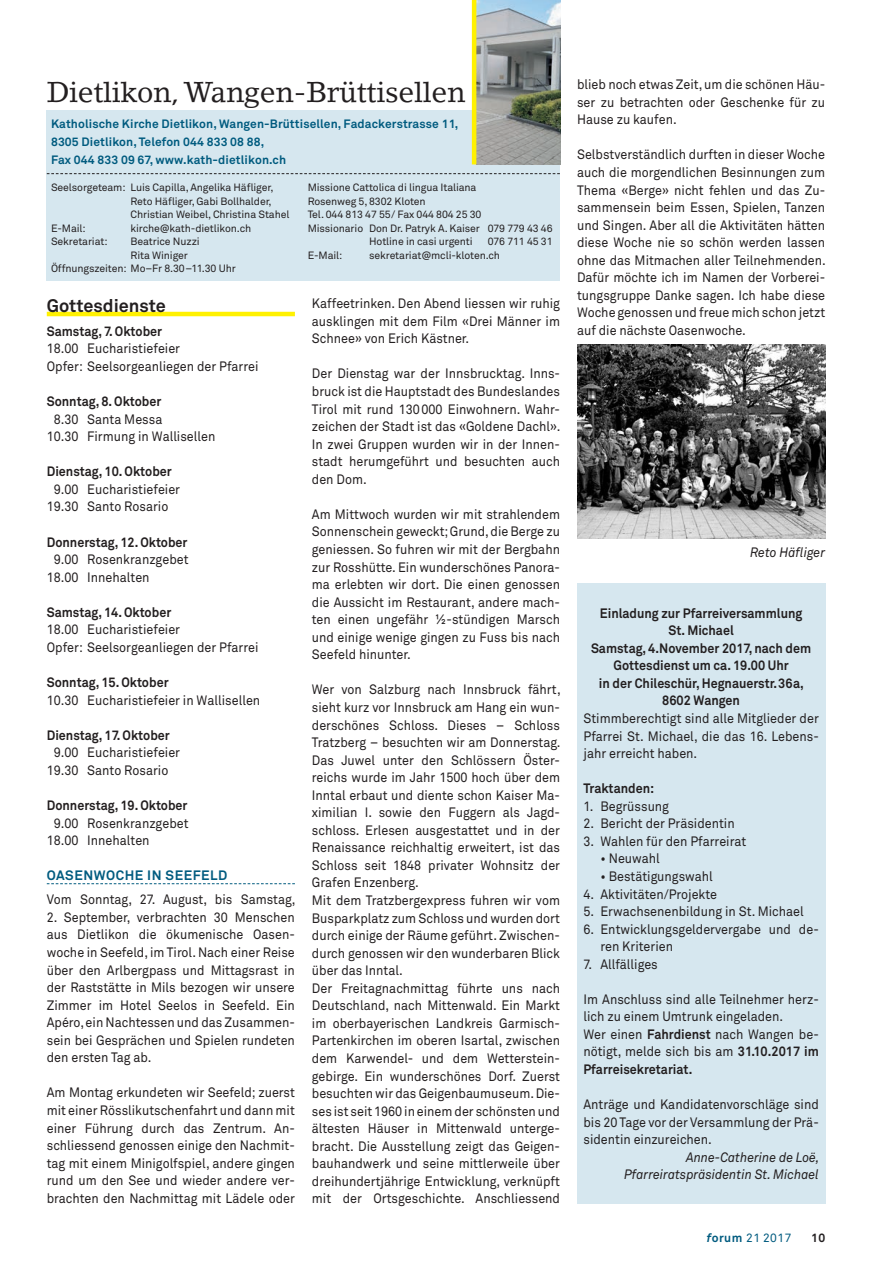
<style>
.page{position:relative;width:872px;height:1263px;background:#fff}
.page>*{position:absolute;margin:0;border:0;box-sizing:border-box;transform-origin:0 0}
.t1{font:28.5px "Lino Letter";letter-spacing:-.01em;color:#231f20}
.t2{font:700 18px "Akkurat Pro";color:#231f20}
.t3{font:13.5px/17.5px "Akkurat Pro";color:#231f20;scale:.93 1}
.t4{font:700 13.5px/17.5px "Akkurat Pro";color:#231f20;text-align:center;scale:.93 1}
.t5{font:italic 13.5px/17.5px "Akkurat Pro";color:#231f20;text-align:right;scale:.93 1}
.t6{font:700 13.5px "Akkurat Pro";letter-spacing:.04em;color:#005b7f}
.t7{font:700 12px/18px "Akkurat Pro";letter-spacing:.01em;color:#005b7f}
.t8{font:12px "Akkurat Pro";letter-spacing:.04em;color:#005b7f}
.t9{font:700 12px "Akkurat Pro";color:#231f20}
.t10{font:10.5px "Akkurat Pro";letter-spacing:-.01em;color:#231f20}
.s1{font-weight:700}
.s2{font-weight:700;font-style:italic}
</style>
<div class="page">
<hr style="left:47px;top:312px;width:248px;height:4px;background:#fff101">
<svg style="left:47px;top:883px;width:248px;height:1px"></svg>
<div style="left:47px;top:111px;width:513px;height:170px;background:#d6e7ef"></div>
<img style="left:476px;top:0;width:84px;height:164px">
<hr style="left:472px;top:0;width:4px;height:164px;background:#fff101">
<svg style="left:47px;top:173px;width:513px;height:1px"></svg>
<div style="left:577px;top:583px;width:248px;height:620px;background:#d6e7ef"></div>
<img style="left:577px;top:344px;width:248px;height:195px">
<h1 class="t1" style="left:47px;top:75px;width:420px">Dietlikon, Wangen-Brüttisellen</h1>
<p class="t7" style="left:51px;top:115px;width:409px">Katholische Kirche Dietlikon, Wangen-Brüttisellen, Fadackerstrasse 11,<br>8305 Dietlikon, Telefon 044 833 08 88,<br>Fax 044 833 09 67, www.kath-dietlikon.ch</p>
<p class="t10" style="left:51px;top:181px;width:224px">Seelsorgeteam: Luis Capilla, Angelika Häfliger,</p>
<p class="t10" style="left:131px;top:195px;width:143px">Reto Häfliger, Gabi Bollhalder,</p>
<p class="t10" style="left:131px;top:208px;width:160px">Christian Weibel, Christina Stahel</p>
<p class="t10" style="left:51px;top:222px;width:36px">E-Mail:</p>
<p class="t10" style="left:131px;top:222px;width:122px">kirche@kath-dietlikon.ch</p>
<p class="t10" style="left:51px;top:235px;width:58px">Sekretariat:</p>
<p class="t10" style="left:131px;top:235px;width:71px">Beatrice Nuzzi</p>
<p class="t10" style="left:131px;top:249px;width:59px">Rita Winiger</p>
<p class="t10" style="left:51px;top:262px;width:186px">Öffnungszeiten: Mo–Fr 8.30–11.30 Uhr</p>
<p class="t10" style="left:308px;top:181px;width:170px">Missione Cattolica di lingua Italiana</p>
<p class="t10" style="left:308px;top:195px;width:119px">Rosenweg 5, 8302 Kloten</p>
<p class="t10" style="left:308px;top:208px;width:175px">Tel. 044 813 47 55/ Fax 044 804 25 30</p>
<p class="t10" style="left:308px;top:222px;width:246px">Missionario Don Dr. Patryk A. Kaiser 079 779 43 46</p>
<p class="t10" style="left:369px;top:235px;width:105px">Hotline in casi urgenti</p>
<p class="t10" style="left:488px;top:235px;width:66px">076 711 45 31</p>
<p class="t10" style="left:308px;top:249px;width:36px">E-Mail:</p>
<p class="t10" style="left:369px;top:249px;width:132px">sekretariat@mcli-kloten.ch</p>
<h2 class="t2" style="left:47px;top:294px;width:121px">Gottesdienste</h2>
<p class="t4" style="left:47px;top:322px;width:126px">Samstag, 7. Oktober</p>
<p class="t3" style="left:47px;top:340px;width:229px">18.00 Eucharistiefeier<br>Opfer: Seelsorgeanliegen der Pfarrei</p>
<p class="t4" style="left:47px;top:393px;width:125px">Sonntag, 8. Oktober</p>
<p class="t3" style="left:47px;top:410px;width:183px;text-indent:7px">8.30 Santa Messa<br>10.30 Firmung in Wallisellen</p>
<p class="t4" style="left:47px;top:463px;width:136px">Dienstag, 10. Oktober</p>
<p class="t3" style="left:47px;top:481px;width:145px;text-indent:7px">9.00 Eucharistiefeier<br>19.30 Santo Rosario</p>
<p class="t4" style="left:47px;top:533px;width:153px">Donnerstag, 12. Oktober</p>
<p class="t3" style="left:47px;top:551px;width:154px;text-indent:7px">9.00 Rosenkranzgebet<br>18.00 Innehalten</p>
<p class="t4" style="left:47px;top:603px;width:135px">Samstag, 14. Oktober</p>
<p class="t3" style="left:47px;top:621px;width:229px">18.00 Eucharistiefeier<br>Opfer: Seelsorgeanliegen der Pfarrei</p>
<p class="t4" style="left:47px;top:674px;width:132px">Sonntag, 15. Oktober</p>
<p class="t3" style="left:47px;top:691px;width:231px">10.30 Eucharistiefeier in Wallisellen</p>
<p class="t4" style="left:47px;top:726px;width:134px">Dienstag, 17. Oktober</p>
<p class="t3" style="left:47px;top:744px;width:145px;text-indent:7px">9.00 Eucharistiefeier<br>19.30 Santo Rosario</p>
<p class="t4" style="left:47px;top:797px;width:153px">Donnerstag, 19. Oktober</p>
<p class="t3" style="left:47px;top:814px;width:154px;text-indent:7px">9.00 Rosenkranzgebet<br>18.00 Innehalten</p>
<p class="t6" style="left:47px;top:867px;width:182px">OASENWOCHE IN SEEFELD</p>
<p class="t3" style="left:47px;top:891px;width:269px">Vom Sonntag, 27. August, bis Samstag,</p>
<p class="t3" style="left:47px;top:909px;width:268px;text-align:justify">2. September, verbrachten 30 Menschen aus Dietlikon die ökumenische Oasen&shy;woche in Seefeld, im Tirol. Nach einer Reise über den Arlbergpass und Mittagsrast in der Raststätte in Mils bezogen wir unsere Zimmer im Hotel Seelos in Seefeld. Ein Apéro, ein Nachtessen und das Zusammen&shy;sein bei Gesprächen und Spielen rundeten den ersten Tag ab.</p>
<p class="t3" style="left:47px;top:1084px;width:268px;text-align:justify">Am Montag erkundeten wir Seefeld; zuerst mit einer Rösslikutschenfahrt und dann mit einer Führung durch das Zentrum. An&shy;schliessend genossen einige den Nachmit&shy;tag mit einem Minigolfspiel, andere gingen rund um den See und wieder andere ver&shy;brachten den Nachmittag mit Lädele oder</p>
<p class="t3" style="left:312px;top:295px;width:268px;text-align:justify">Kaffeetrinken. Den Abend liessen wir ruhig ausklingen mit dem Film «Drei Männer im Schnee» von Erich Kästner.</p>
<p class="t3" style="left:312px;top:365px;width:269px;text-align:justify">Der Dienstag war der Innsbrucktag. Inns&shy;bruck ist die Hauptstadt des Bundeslandes Tirol mit rund 130000 Einwohnern. Wahr&shy;zeichen der Stadt ist das «Goldene Dachl».<br>In zwei Gruppen wurden wir in der Innen&shy;stadt herumgeführt und besuchten auch den Dom.</p>
<p class="t3" style="left:312px;top:506px;width:268px;text-align:justify">Am Mittwoch wurden wir mit strahlendem Sonnenschein geweckt; Grund, die Berge zu geniessen. So fuhren wir mit der Bergbahn zur Rosshütte. Ein wunderschönes Panora&shy;ma erlebten wir dort. Die einen genossen die Aussicht im Restaurant, andere mach&shy;ten einen ungefähr ½-stündigen Marsch und einige wenige gingen zu Fuss bis nach Seefeld hinunter.</p>
<p class="t3" style="left:312px;top:681px;width:269px">Wer von Salzburg nach Innsbruck fährt, sieht kurz vor Innsbruck am Hang ein wun&shy;derschönes Schloss. Dieses – Schloss Tratzberg – besuchten wir am Donnerstag.<br>Das Juwel unter den Schlössern Öster&shy;reichs wurde im Jahr 1500 hoch über dem Inntal erbaut und diente schon Kaiser Ma&shy;ximilian I. sowie den Fuggern als Jagd&shy;schloss. Erlesen ausgestattet und in der Renaissance reichhaltig erweitert, ist das Schloss seit 1848 privater Wohnsitz der Grafen Enzenberg.<br>Mit dem Tratzbergexpress fuhren wir vom Busparkplatz zum Schloss und wurden dort durch einige der Räume geführt. Zwischen&shy;durch genossen wir den wunderbaren Blick über das Inntal.<br>Der Freitagnachmittag führte uns nach Deutschland, nach Mittenwald. Ein Markt im oberbayerischen Landkreis Garmisch-- Partenkirchen im oberen Isartal, zwischen dem Karwendel- und dem Wetterstein&shy;gebirge. Ein wunderschönes Dorf. Zuerst besuchten wir das Geigenbaumuseum. Die&shy;ses ist seit 1960 in einem der schönsten und ältesten Häuser in Mittenwald unterge&shy;bracht. Die Ausstellung zeigt das Geigen&shy;bauhandwerk und seine mittlerweile über dreihundertjährige Entwicklung, verknüpft mit der Ortsgeschichte. Anschliessend</p>
<p class="t3" style="left:577px;top:76px;width:268px;text-align:justify">blieb noch etwas Zeit, um die schönen Häu&shy;ser zu betrachten oder Geschenke für zu Hause zu kaufen.</p>
<p class="t3" style="left:577px;top:146px;width:269px;text-align:justify">Selbstverständlich durften in dieser Woche auch die morgendlichen Besinnungen zum Thema «Berge» nicht fehlen und das Zu&shy;sammensein beim Essen, Spielen, Tanzen und Singen. Aber all die Aktivitäten hätten diese Woche nie so schön werden lassen ohne das Mitmachen aller Teilnehmenden.<br>Dafür möchte ich im Namen der Vorberei&shy;tungsgruppe Danke sagen. Ich habe diese Woche genossen und freue mich schon jetzt auf die nächste Oasenwoche.</p>
<p class="t5" style="left:750px;top:544px;width:82px">Reto Häfliger</p>
<p class="t4" style="left:591px;top:604px;width:238px">Einladung zur Pfarreiversammlung<br>St. Michael<br>Samstag, 4.November 2017, nach dem<br>Gottesdienst um ca. 19.00 Uhr<br>in der Chileschür, Hegnauerstr.36a,<br>8602 Wangen</p>
<p class="t3" style="left:583px;top:710px;width:255px;text-align:justify">Stimmberechtigt sind alle Mitglieder der Pfarrei St. Michael, die das 16. Lebens&shy;jahr erreicht haben.</p>
<p class="t4" style="left:583px;top:780px;width:77px">Traktanden:</p>
<p class="t3" style="left:583px;top:798px;width:94px">1. Begrüssung</p>
<p class="t3" style="left:583px;top:815px;width:164px">2. Bericht der Präsidentin</p>
<p class="t3" style="left:583px;top:833px;width:176px">3. Wahlen für den Pfarreirat</p>
<p class="t3" style="left:600px;top:850px;width:65px">• Neuwahl</p>
<p class="t3" style="left:600px;top:868px;width:122px">• Bestätigungswahl</p>
<p class="t3" style="left:583px;top:885px;width:145px">4. Aktivitäten/Projekte</p>
<p class="t3" style="left:583px;top:903px;width:238px">5. Erwachsenenbildung in St. Michael</p>
<p class="t3" style="left:600px;top:920px;width:236px;text-indent:-17px">6. Entwicklungsgeldervergabe und de&shy;ren Kriterien</p>
<p class="t3" style="left:583px;top:956px;width:81px">7. Allfälliges</p>
<p class="t3" style="left:583px;top:991px;width:254px">Im Anschluss sind alle Teilnehmer herz&shy;lich zu einem Umtrunk eingeladen.<br>Wer einen <span class="s1">Fahrdienst</span> nach Wangen be&shy;nötigt, melde sich bis am <span class="s1">31.10.2017 im Pfarreisekretariat.</span></p>
<p class="t3" style="left:583px;top:1096px;width:254px;text-align:justify">Anträge und Kandidatenvorschläge sind bis 20 Tage vor der Versammlung der Prä&shy;sidentin einzureichen.</p>
<p class="t5" style="left:624px;top:1149px;width:212px">Anne-Catherine de Loë,<br>Pfarreiratspräsidentin St. Michael</p>
<p class="t8" style="left:707px;top:1231px;width:86px"><span class="s2">f</span><span class="s1">orum</span> 21 2017</p>
<p class="t9" style="left:811px;top:1231px;width:16px">10</p>
</div>
